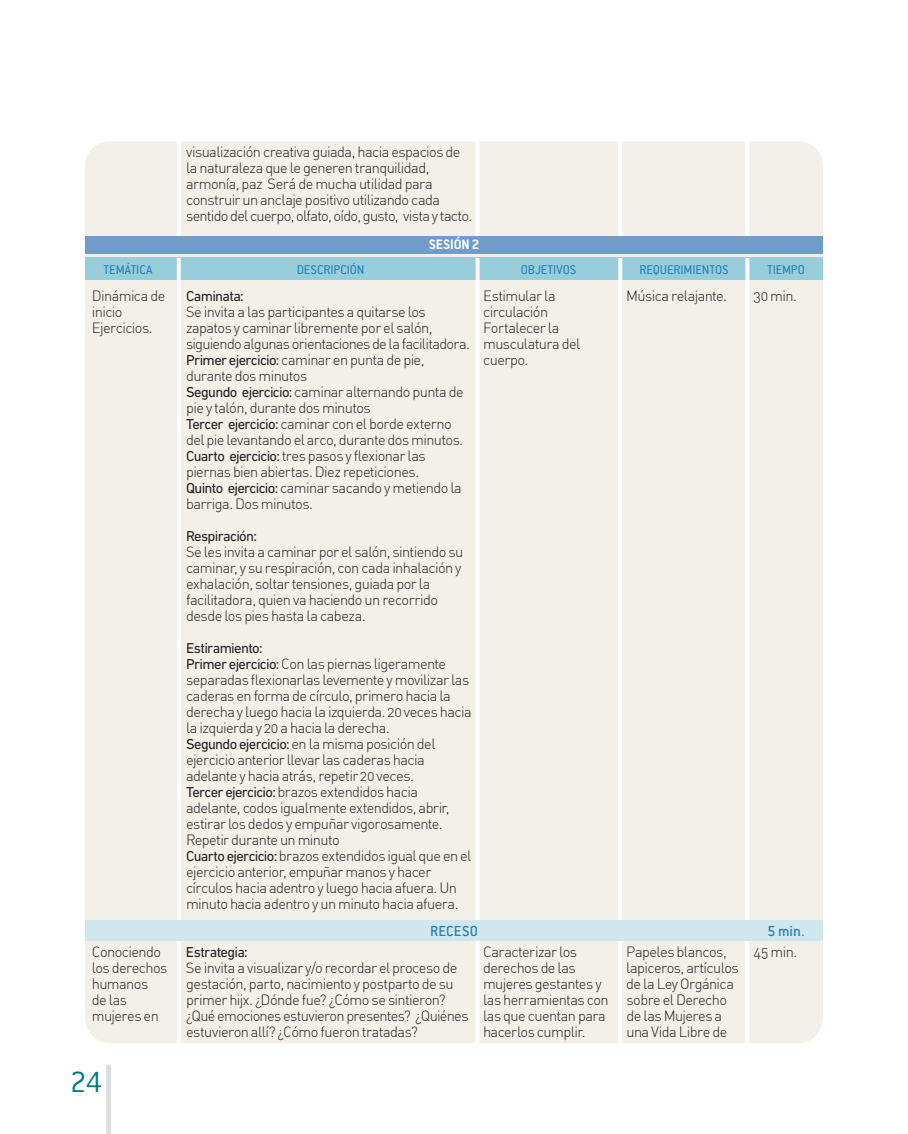
<style>
.page{position:relative;width:908px;height:1134px;background:#fff}
.page>*{position:absolute;margin:0;border:0;box-sizing:border-box;transform-origin:0 0}
.t1{font:300 32px "Conduit ITC Std";color:#00787d}
.t2{font:500 16px "Conduit ITC Std";letter-spacing:.01em;color:#2581b5}
.t3{font:700 15px "Conduit ITC Std";color:#fff}
.t4{font:300 14.6px/16px "DIN Alternate";letter-spacing:-.04em;color:#231f20}
.t5{font:14.6px "DIN Next LT Pro";letter-spacing:-.045em;color:#231f20}
.t6{font:14px "Conduit ITC Std";color:#2581b5}
.s1{font-family:"DIN Next LT Pro";font-weight:400}
</style>
<div class="page">
<svg style="left:106px;top:1064px;width:5px;height:70px"></svg>
<div style="left:85px;top:141px;width:737px;height:902px;background:#f3f0ea"></div>
<hr style="left:177px;top:141px;width:4px;height:103px;background:#fff">
<hr style="left:475px;top:141px;width:4px;height:103px;background:#fff">
<hr style="left:618px;top:141px;width:4px;height:103px;background:#fff">
<hr style="left:745px;top:141px;width:4px;height:103px;background:#fff">
<div style="left:85px;top:236px;width:737px;height:17px;background:#6f9dc6"></div>
<div style="left:85px;top:258px;width:737px;height:22px;background:#98cddb"></div>
<hr style="left:177px;top:258px;width:4px;height:792px;background:#fff">
<hr style="left:475px;top:258px;width:4px;height:792px;background:#fff">
<hr style="left:618px;top:258px;width:4px;height:792px;background:#fff">
<hr style="left:745px;top:258px;width:4px;height:792px;background:#fff">
<div style="left:85px;top:920px;width:737px;height:20px;background:#cfe7ed"></div>
<p class="t4" style="left:186px;top:143px;width:287px">visualización creativa guiada, hacia espacios de la naturaleza que le generen tranquilidad, armonía, paz Será de mucha utilidad para construir un anclaje positivo utilizando cada sentido del cuerpo, olfato, oído, gusto, vista y tacto.</p>
<p class="t3" style="left:428px;top:236px;width:52px">SESIÓN 2</p>
<p class="t6" style="left:104px;top:261px;width:50px">TEMÁTICA</p>
<p class="t6" style="left:296px;top:261px;width:69px">DESCRIPCIÓN</p>
<p class="t6" style="left:520px;top:261px;width:57px">OBJETIVOS</p>
<p class="t6" style="left:639px;top:261px;width:91px">REQUERIMIENTOS</p>
<p class="t6" style="left:767px;top:261px;width:39px">TIEMPO</p>
<p class="t4" style="left:92px;top:287px;width:75px">Dinámica de inicio<br>Ejercicios.</p>
<p class="t4" style="left:92px;top:943px;width:77px">Conociendo los derechos humanos<br>de las mujeres en</p>
<h1 class="t1" style="left:70px;top:1062px;width:34px">24</h1>
<p class="t4" style="left:626px;top:288px;width:102px">Música relajante.</p>
<p class="t4" style="left:483px;top:288px;width:99px">Estimular la circulación<br>Fortalecer la musculatura del cuerpo.</p>
<p class="t4" style="left:753px;top:288px;width:45px">30 min.</p>
<p class="t5" style="left:186px;top:287px;width:59px">Caminata:</p>
<p class="t4" style="left:186px;top:303px;width:285px">Se invita a las participantes a quitarse los zapatos y caminar libremente por el salón, siguiendo algunas orientaciones de la facilitadora.<br><span class="s1">Primer ejercicio:</span> caminar en punta de pie, durante dos minutos<br><span class="s1">Segundo ejercicio:</span> caminar alternando punta de pie y talón, durante dos minutos<br><span class="s1">Tercer ejercicio:</span> caminar con el borde externo del pie levantando el arco, durante dos minutos.<br><span class="s1">Cuarto ejercicio:</span> tres pasos y flexionar las piernas bien abiertas. Diez repeticiones.<br><span class="s1">Quinto ejercicio:</span> caminar sacando y metiendo la barriga. Dos minutos.</p>
<p class="t5" style="left:186px;top:527px;width:72px">Respiración:</p>
<p class="t4" style="left:186px;top:543px;width:278px">Se les invita a caminar por el salón, sintiendo su caminar, y su respiración, con cada inhalación y exhalación, soltar tensiones, guiada por la facilitadora, quien va haciendo un recorrido desde los pies hasta la cabeza.</p>
<p class="t5" style="left:186px;top:639px;width:78px">Estiramiento:</p>
<p class="t4" style="left:186px;top:655px;width:287px"><span class="s1">Primer ejercicio:</span> Con las piernas ligeramente separadas flexionarlas levemente y movilizar las caderas en forma de círculo, primero hacia la derecha y luego hacia la izquierda. 20 veces hacia la izquierda y 20 a hacia la derecha.<br><span class="s1">Segundo ejercicio:</span> en la misma posición del ejercicio anterior llevar las caderas hacia adelante y hacia atrás, repetir 20 veces.<br><span class="s1">Tercer ejercicio:</span>brazos extendidos hacia adelante, codos igualmente extendidos, abrir, estirar los dedos y empuñar vigorosamente.<br>Repetir durante un minuto<br><span class="s1">Cuarto ejercicio:</span>brazos extendidos igual que en el ejercicio anterior, empuñar manos y hacer círculos hacia adentro y luego hacia afuera. Un minuto hacia adentro y un minuto hacia afuera.</p>
<p class="t5" style="left:186px;top:944px;width:63px">Estrategia:</p>
<p class="t4" style="left:186px;top:960px;width:284px">Se invita a visualizar y/o recordar el proceso de gestación, parto, nacimiento y postparto de su primer hijx. ¿Dónde fue? ¿Cómo se sintieron? ¿Qué emociones estuvieron presentes? ¿Quiénes estuvieron allí? ¿Cómo fueron tratadas?</p>
<p class="t2" style="left:430px;top:921px;width:49px">RECESO</p>
<p class="t2" style="left:767px;top:921px;width:39px">5 min.</p>
<p class="t4" style="left:483px;top:944px;width:127px">Caracterizar los derechos de las mujeres gestantes y las herramientas con las que cuentan para hacerlos cumplir.</p>
<p class="t4" style="left:753px;top:944px;width:45px">45 min.</p>
<p class="t4" style="left:626px;top:944px;width:114px">Papeles blancos, lapiceros, artículos de la Ley Orgánica sobre el Derecho de las Mujeres a una Vida Libre de</p>
</div>
